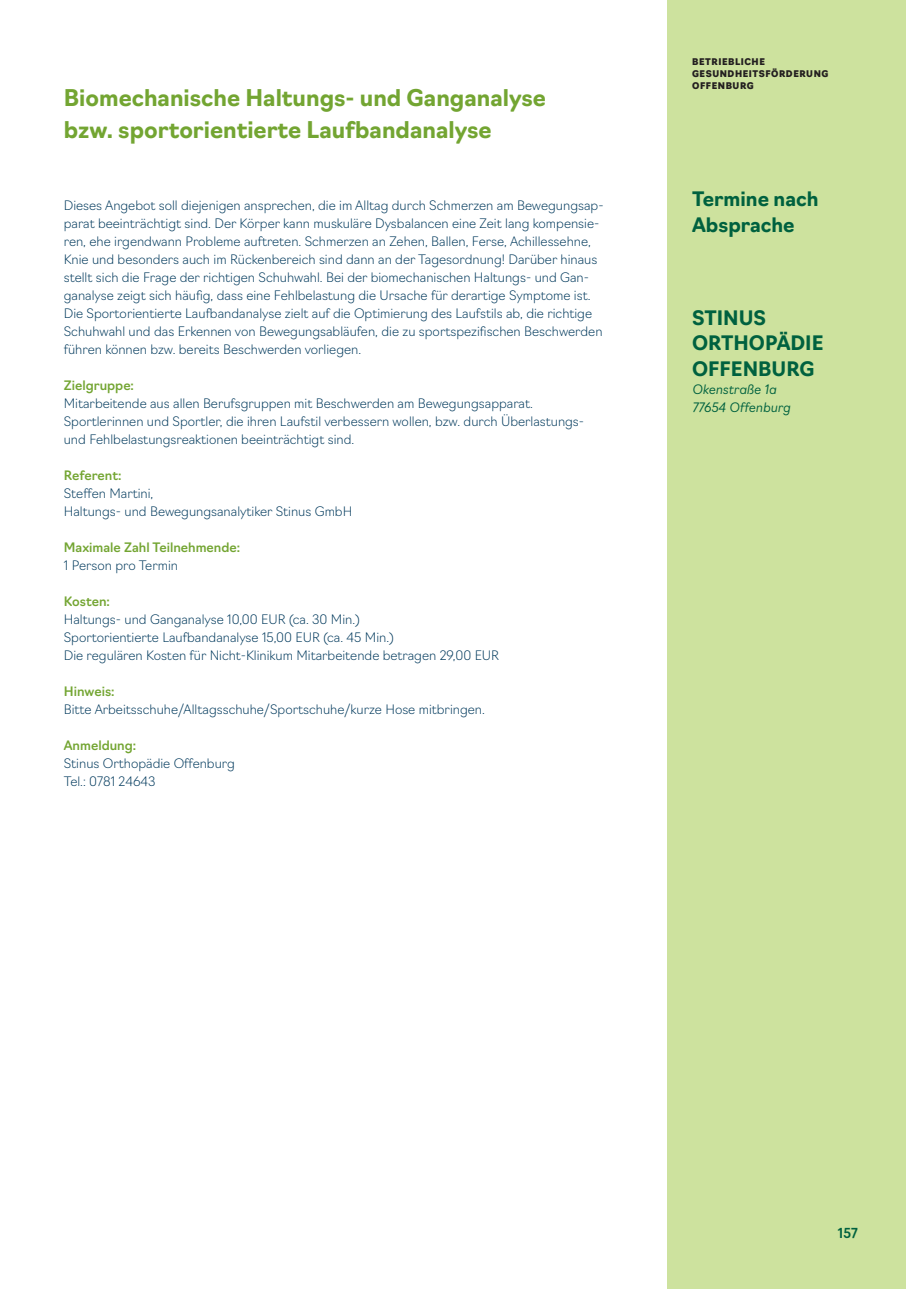
<style>
.page{position:relative;width:906px;height:1289px;background:#fff}
.page>*{position:absolute;margin:0;border:0;box-sizing:border-box;transform-origin:0 0}
.t1{font:700 22.5px/31.5px "Navigo";color:#73a532}
.t2{font:700 19.5px/25.5px "Navigo";color:#00613f}
.t3{font:500 13.5px "Navigo";color:#00613f}
.t4{font:200 12.75px/18px "Navigo";color:#00395c}
.t5{font:500 12.75px "Navigo";color:#73a532}
.t6{font:italic 300 12.75px/18px "Navigo";color:#00613f}
.t7{font:900 9px/12px "Navigo";letter-spacing:.06em;color:#231f20}
</style>
<div class="page">
<div style="left:668px;top:0;width:238px;height:1288px;background:#cde29e"></div>
<h1 class="t1" style="left:64px;top:80px;width:483px">Biomechanische Haltungs- und Ganganalyse bzw. sportorientierte Laufbandanalyse</h1>
<p class="t4" style="left:64px;top:195px;width:541px">Dieses Angebot soll diejenigen ansprechen, die im Alltag durch Schmerzen am Bewegungsap&shy;parat beeinträchtigt sind. Der Körper kann muskuläre Dysbalancen eine Zeit lang kompensie&shy;ren, ehe irgendwann Probleme auftreten. Schmerzen an Zehen, Ballen, Ferse, Achillessehne, Knie und besonders auch im Rückenbereich sind dann an der Tagesordnung! Darüber hinaus stellt sich die Frage der richtigen Schuhwahl. Bei der biomechanischen Haltungs- und Gan&shy;ganalyse zeigt sich häufig, dass eine Fehlbelastung die Ursache für derartige Symptome ist.<br>Die Sportorientierte Laufbandanalyse zielt auf die Optimierung des Laufstils ab, die richtige Schuhwahl und das Erkennen von Bewegungsabläufen, die zu sportspezifischen Beschwerden führen können bzw. bereits Beschwerden vorliegen.</p>
<p class="t5" style="left:64px;top:375px;width:72px">Zielgruppe:</p>
<p class="t4" style="left:64px;top:393px;width:522px">Mitarbeitende aus allen Berufsgruppen mit Beschwerden am Bewegungsapparat.<br>Sportlerinnen und Sportler, die ihren Laufstil verbessern wollen, bzw. durch Überlastungs&shy;und Fehlbelastungsreaktionen beeinträchtigt sind.</p>
<p class="t5" style="left:64px;top:465px;width:59px">Referent:</p>
<p class="t4" style="left:64px;top:483px;width:290px">Steffen Martini,<br>Haltungs- und Bewegungsanalytiker Stinus GmbH</p>
<p class="t5" style="left:64px;top:537px;width:178px">Maximale Zahl Teilnehmende:</p>
<p class="t4" style="left:64px;top:555px;width:116px">1 Person pro Termin</p>
<p class="t5" style="left:64px;top:591px;width:48px">Kosten:</p>
<p class="t4" style="left:64px;top:609px;width:437px">Haltungs- und Ganganalyse 10,00 EUR (ca. 30 Min.)<br>Sportorientierte Laufbandanalyse 15,00 EUR (ca. 45 Min.)<br>Die regulären Kosten für Nicht-Klinikum Mitarbeitende betragen 29,00 EUR</p>
<p class="t5" style="left:64px;top:681px;width:52px">Hinweis:</p>
<p class="t4" style="left:64px;top:699px;width:422px">Bitte Arbeitsschuhe/Alltagsschuhe/Sportschuhe/kurze Hose mitbringen.</p>
<p class="t5" style="left:64px;top:735px;width:74px">Anmeldung:</p>
<p class="t4" style="left:64px;top:753px;width:173px">Stinus Orthopädie Offenburg<br>Tel.: 0781 24643</p>
<p class="t7" style="left:692px;top:55px;width:138px">BETRIEBLICHE<br>GESUNDHEITSFÖRDERUNG<br>OFFENBURG</p>
<h2 class="t2" style="left:692px;top:185px;width:128px">Termine nach<br>Absprache</h2>
<h2 class="t2" style="left:692px;top:303px;width:133px">STINUS<br>ORTHOPÄDIE<br>OFFENBURG</h2>
<p class="t6" style="left:692px;top:379px;width:100px">Okenstraße 1a<br>77654 Offenburg</p>
<p class="t3" style="left:838px;top:1222px;width:21px">157</p>
</div>
